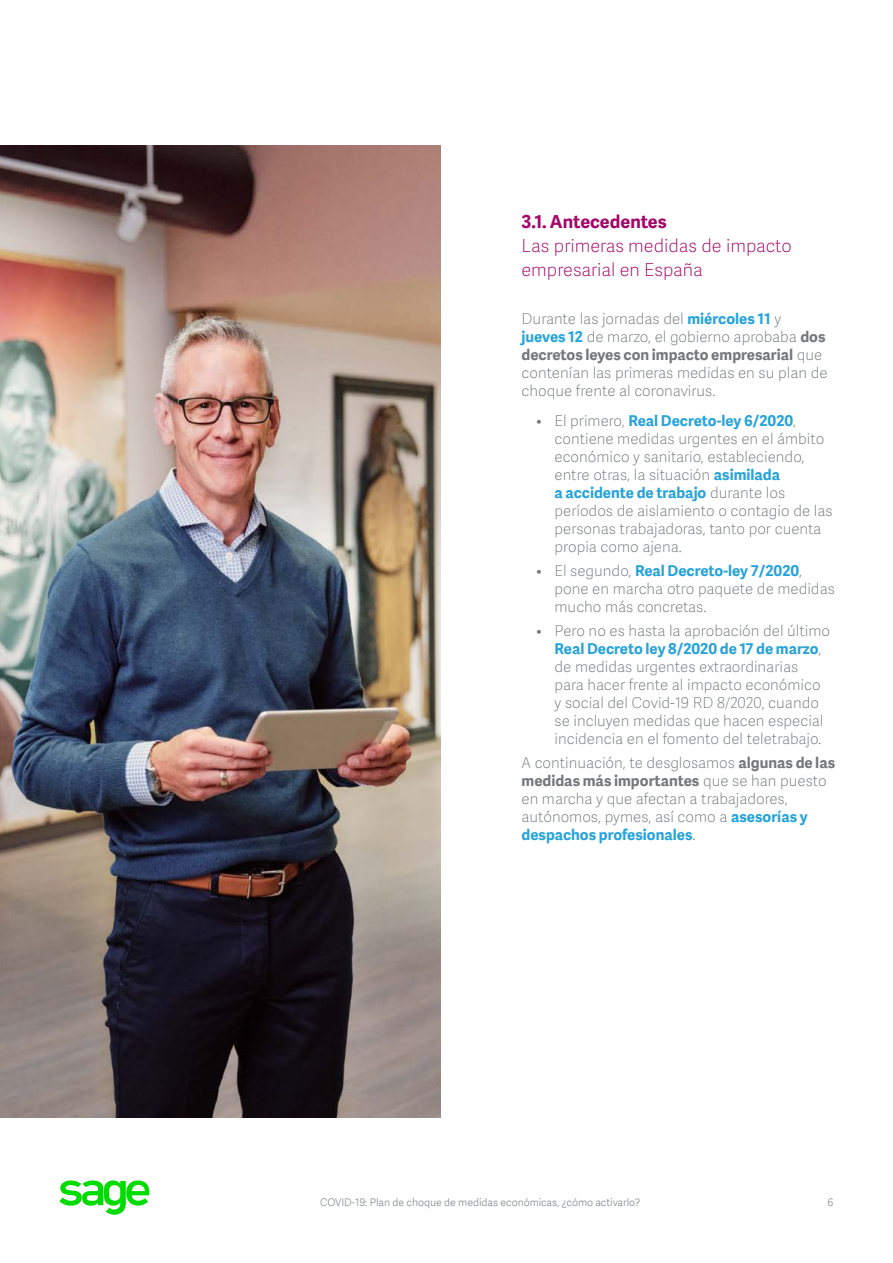
<style>
.page{position:relative;width:893px;height:1263px;background:#fff}
.page>*{position:absolute;margin:0;border:0;box-sizing:border-box;transform-origin:0 0}
.t1{font:18px/24px "Adelle Sans SAGE Th";color:#a40769}
.t2{font:700 18px "Adelle Sans SAGE";color:#a40769}
.t3{font:15px/18px "Adelle Sans SAGE Th";color:#75787b}
.t4{font:700 15px "Adelle Sans SAGE";color:#28a3da}
.t5{font:700 15px "Adelle Sans SAGE";color:#75787b}
.t6{font:10.5px "Adelle Sans SAGE Lt";letter-spacing:-.005em;color:#888b8d}
.s1{font-family:"Adelle Sans SAGE";font-weight:700;color:#28a3da}
.s2{font-family:"Adelle Sans SAGE";font-weight:700}
.s3{font-family:"Adelle Sans SAGE Th";font-weight:400}
.s4{font-family:"Adelle Sans SAGE Th";font-weight:400;color:#75787b}
</style>
<div class="page">
<svg style="left:59px;top:1181px;width:91px;height:34px"></svg>
<img style="left:0;top:146px;width:440px;height:972px">
<p class="t2" style="left:521px;top:208px;width:147px">3.1. Antecedentes</p>
<p class="t1" style="left:521px;top:233px;width:272px">Las primeras medidas de impacto empresarial en España</p>
<p class="t3" style="left:521px;top:309px;width:305px">Durante las jornadas del <span class="s1">miércoles 11</span> y <span class="s1">jueves 12</span> de marzo, el gobierno aprobaba <span class="s2">dos</span></p>
<p class="t5" style="left:521px;top:344px;width:302px">decretos leyes con impacto empresarial <span class="s3">que</span></p>
<p class="t3" style="left:521px;top:363px;width:307px">contenían las primeras medidas en su plan de choque frente al coronavirus.</p>
<p class="t4" style="left:536px;top:410px;width:261px"><span class="s4">• El primero,</span> Real Decreto-ley 6/2020<span class="s4">,</span></p>
<p class="t3" style="left:554px;top:429px;width:271px">contiene medidas urgentes en el ámbito económico y sanitario, estableciendo, entre otras, la situación <span class="s1">asimilada</span></p>
<p class="t4" style="left:554px;top:482px;width:232px">a accidente de trabajo <span class="s4">durante los</span></p>
<p class="t3" style="left:554px;top:501px;width:279px">períodos de aislamiento o contagio de las personas trabajadoras, tanto por cuenta propia como ajena.</p>
<p class="t4" style="left:536px;top:560px;width:267px"><span class="s4">• El segundo,</span> Real Decreto-ley 7/2020<span class="s4">,</span></p>
<p class="t3" style="left:554px;top:579px;width:282px">pone en marcha otro paquete de medidas mucho más concretas.</p>
<p class="t3" style="left:536px;top:621px;width:295px">• Pero no es hasta la aprobación del último</p>
<p class="t4" style="left:554px;top:638px;width:268px">Real Decreto ley 8/2020 de 17 de marzo<span class="s4">,</span></p>
<p class="t3" style="left:554px;top:657px;width:270px">de medidas urgentes extraordinarias para hacer frente al impacto económico y social del Covid-19 RD 8/2020, cuando se incluyen medidas que hacen especial incidencia en el fomento del teletrabajo.</p>
<p class="t3" style="left:521px;top:753px;width:315px">A continuación, te desglosamos <span class="s2">algunas de las</span></p>
<p class="t5" style="left:521px;top:770px;width:306px">medidas más importantes <span class="s3">que se han puesto</span></p>
<p class="t3" style="left:521px;top:789px;width:288px">en marcha y que afectan a trabajadores, autónomos, pymes, así como a <span class="s1">asesorías y</span></p>
<p class="t4" style="left:521px;top:824px;width:176px">despachos profesionales<span class="s4">.</span></p>
<p class="t6" style="left:320px;top:1195px;width:321px">COVID-19: Plan de choque de medidas económicas, ¿cómo activarlo?</p>
<p class="t6" style="left:827px;top:1195px;width:7px">6</p>
</div>
